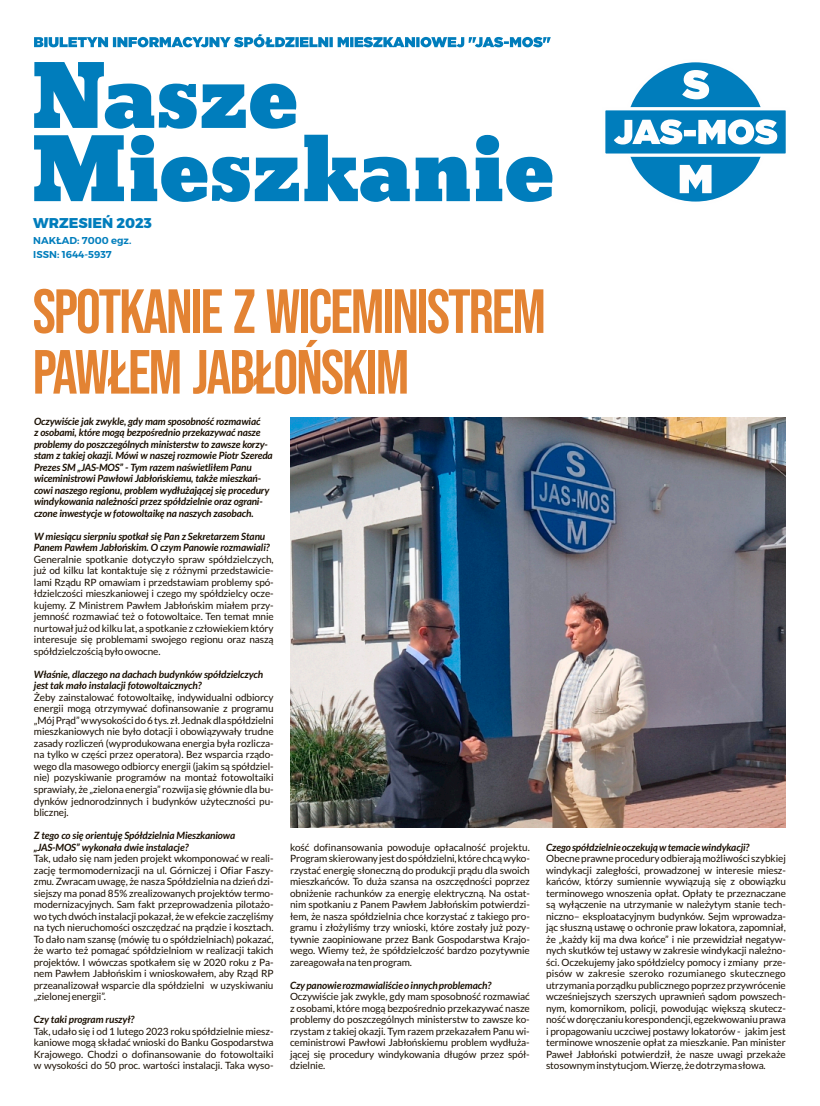
<style>
.page{position:relative;width:820px;height:1106px;background:#fff}
.page>*{position:absolute;margin:0;border:0;box-sizing:border-box;transform-origin:0 0}
.t1{font:83.2px/73.2px "Bevan";color:#007dbc}
.t2{font:62.2px/60.7px "Bebas Neue";letter-spacing:-.03em;color:#e38333}
.t3{font:800 14.2px "Montserrat";color:#007dbc}
.t4{font:10px/11.5px "Lato";letter-spacing:-.01em;color:#190e00;text-align:justify}
.t5{font:italic 700 10px/11.5px "Lato";letter-spacing:-.015em;color:#190e00}
.t6{font:600 10px/14px "Montserrat";color:#007dbc}
</style>
<div class="page">
<svg style="left:34px;top:34px;width:516px;height:13px"></svg>
<svg style="left:622px;top:59px;width:146px;height:146px;fill:#007dbc"></svg>
<svg style="left:605px;top:105px;width:181px;height:53px"></svg>
<svg style="left:681px;top:70px;width:27px;height:29px"></svg>
<svg style="left:679px;top:165px;width:32px;height:28px"></svg>
<img style="left:290px;top:417px;width:495px;height:410px">
<h1 class="t1" style="left:30px;top:62px;width:525px">Nasze<br>Mieszkanie</h1>
<h3 class="t3" style="left:33px;top:214px;width:120px">WRZESIEŃ 2023</h3>
<p class="t6" style="left:33px;top:233px;width:100px">NAKŁAD: 7000 egz.<br>ISSN: 1644-5937</p>
<h2 class="t2" style="left:33px;top:284px;width:514px">SPOTKANIE Z WICEMINISTREM<br>PAWŁEM JABŁOŃSKIM</h2>
<p class="t5" style="left:34px;top:416px;width:240px">Oczywiście jak zwykle, gdy mam sposobność rozmawiać<br>z osobami, które mogą bezpośrednio przekazywać nasze problemy do poszczególnych ministerstw to zawsze korzy&shy;stam z takiej okazji. Mówi w naszej rozmowie Piotr Szereda Prezes SM „JAS-MOS” - Tym razem naświetliłem Panu wiceministrowi Pawłowi Jabłońskiemu, także mieszkań&shy;cowi naszego regionu, problem wydłużającej się procedury windykowania należności przez spółdzielnie oraz ograni&shy;czone inwestycje w fotowoltaikę na naszych zasobach.</p>
<p class="t5" style="left:34px;top:531px;width:237px">W miesiącu sierpniu spotkał się Pan z Sekretarzem Stanu<br>Panem Pawłem Jabłońskim. O czym Panowie rozmawiali?</p>
<p class="t4" style="left:34px;top:554px;width:241px">Generalnie spotkanie dotyczyło spraw spółdzielczych, już od kilku lat kontaktuje się z różnymi przedstawicie&shy;lami Rządu RP omawiam i przedstawiam problemy spó&shy;łdzielczości mieszkaniowej i czego my spółdzielcy ocze&shy;kujemy. Z Ministrem Pawłem Jabłońskim miałem przy&shy;jemność rozmawiać też o fotowoltaice. Ten temat mnie nurtował już od kilku lat, a spotkanie z człowiekiem który interesuje się problemami swojego regionu oraz naszą spółdzielczością było owocne.</p>
<p class="t5" style="left:34px;top:669px;width:231px">Właśnie, dlaczego na dachach budynków spółdzielczych jest tak mało instalacji fotowoltaicznych?</p>
<p class="t4" style="left:34px;top:692px;width:241px">Żeby zainstalować fotowoltaikę, indywidualni odbiorcy energii mogą otrzymywać dofinansowanie z programu „Mój Prąd” w wysokości do 6 tys. zł. Jednak dla spółdzielni mieszkaniowych nie było dotacji i obowiązywały trudne zasady rozliczeń (wyprodukowana energia była rozlicza&shy;na tylko w części przez operatora). Bez wsparcia rządo&shy;wego dla masowego odbiorcy energii (jakim są spółdziel&shy;nie) pozyskiwanie programów na montaż fotowoltaiki sprawiały, że „zielona energia” rozwija się głównie dla bu&shy;dynków jednorodzinnych i budynków użyteczności pu&shy;blicznej.</p>
<p class="t5" style="left:34px;top:830px;width:203px">Z tego co się orientuję Spółdzielnia Mieszkaniowa „JAS-MOS” wykonała dwie instalacje?</p>
<p class="t4" style="left:34px;top:853px;width:241px">Tak, udało się nam jeden projekt wkomponować w reali&shy;zację termomodernizacji na ul. Górniczej i Ofiar Faszy&shy;zmu. Zwracam uwagę, że nasza Spółdzielnia na dzień dzi&shy;siejszy ma ponad 85% zrealizowanych projektów termo&shy;modernizacyjnych. Sam fakt przeprowadzenia pilotażo&shy;wo tych dwóch instalacji pokazał, że w efekcie zaczęliśmy na tych nieruchomości oszczędzać na prądzie i kosztach.<br>To dało nam szansę (mówię tu o spółdzielniach) pokazać, że warto też pomagać spółdzielniom w realizacji takich projektów. I wówczas spotkałem się w 2020 roku z Pa&shy;nem Pawłem Jabłońskim i wnioskowałem, aby Rząd RP przeanalizował wsparcie dla spółdzielni w uzyskiwaniu „zielonej energii”.</p>
<p class="t5" style="left:34px;top:1014px;width:102px">Czy taki program ruszył?</p>
<p class="t4" style="left:34px;top:1025px;width:241px">Tak, udało się i od 1 lutego 2023 roku spółdzielnie miesz&shy;kaniowe mogą składać wnioski do Banku Gospodarstwa Krajowego. Chodzi o dofinansowanie do fotowoltaiki w wysokości do 50 proc. wartości instalacji. Taka wyso-</p>
<p class="t5" style="left:546px;top:841px;width:205px">Czego spółdzielnie oczekują w temacie windykacji?</p>
<p class="t4" style="left:546px;top:853px;width:241px">Obecne prawne procedury odbierają możliwości szybkiej windykacji zaległości, prowadzonej w interesie miesz&shy;kańców, którzy sumiennie wywiązują się z obowiązku terminowego wnoszenia opłat. Opłaty te przeznaczane są wyłączenie na utrzymanie w należytym stanie tech&shy;niczno– eksploatacyjnym budynków. Sejm wprowadza&shy;jąc słuszną ustawę o ochronie praw lokatora, zapomniał, że „każdy kij ma dwa końce” i nie przewidział negatyw&shy;nych skutków tej ustawy w zakresie windykacji należno&shy;ści. Oczekujemy jako spółdzielcy pomocy i zmiany prze&shy;pisów w zakresie szeroko rozumianego skutecznego utrzymania porządku publicznego poprzez przywrócenie wcześniejszych szerszych uprawnień sądom powszech&shy;nym, komornikom, policji, powodując większą skutecz&shy;ność w doręczaniu korespondencji, egzekwowaniu prawa i propagowaniu uczciwej postawy lokatorów - jakim jest terminowe wnoszenie opłat za mieszkanie. Pan minister Paweł Jabłoński potwierdził, że nasze uwagi przekaże stosownym instytucjom. Wierzę, że dotrzyma słowa.</p>
<p class="t4" style="left:290px;top:841px;width:241px">kość dofinansowania powoduje opłacalność projektu.<br>Program skierowany jest do spółdzielni, które chcą wyko&shy;rzystać energię słoneczną do produkcji prądu dla swoich mieszkańców. To duża szansa na oszczędności poprzez obniżenie rachunków za energię elektryczną. Na ostat&shy;nim spotkaniu z Panem Pawłem Jabłońskim potwierdzi&shy;łem, że nasza spółdzielnia chce korzystać z takiego pro&shy;gramu i złożyliśmy trzy wnioski, które zostały już pozy&shy;tywnie zaopiniowane przez Bank Gospodarstwa Krajo&shy;wego. Wiemy też, że spółdzielczość bardzo pozytywnie zareagowała na ten program.</p>
<p class="t5" style="left:290px;top:979px;width:203px">Czy panowie rozmawialiście o innych problemach?</p>
<p class="t4" style="left:290px;top:991px;width:241px">Oczywiście jak zwykle, gdy mam sposobność rozmawiać z osobami, które mogą bezpośrednio przekazywać nasze problemy do poszczególnych ministerstw to zawsze ko&shy;rzystam z takiej okazji. Tym razem przekazałem Panu wi&shy;ceministrowi Pawłowi Jabłońskiemu problem wydłuża&shy;jącej się procedury windykowania długów przez spół&shy;dzielnie.</p>
</div>
